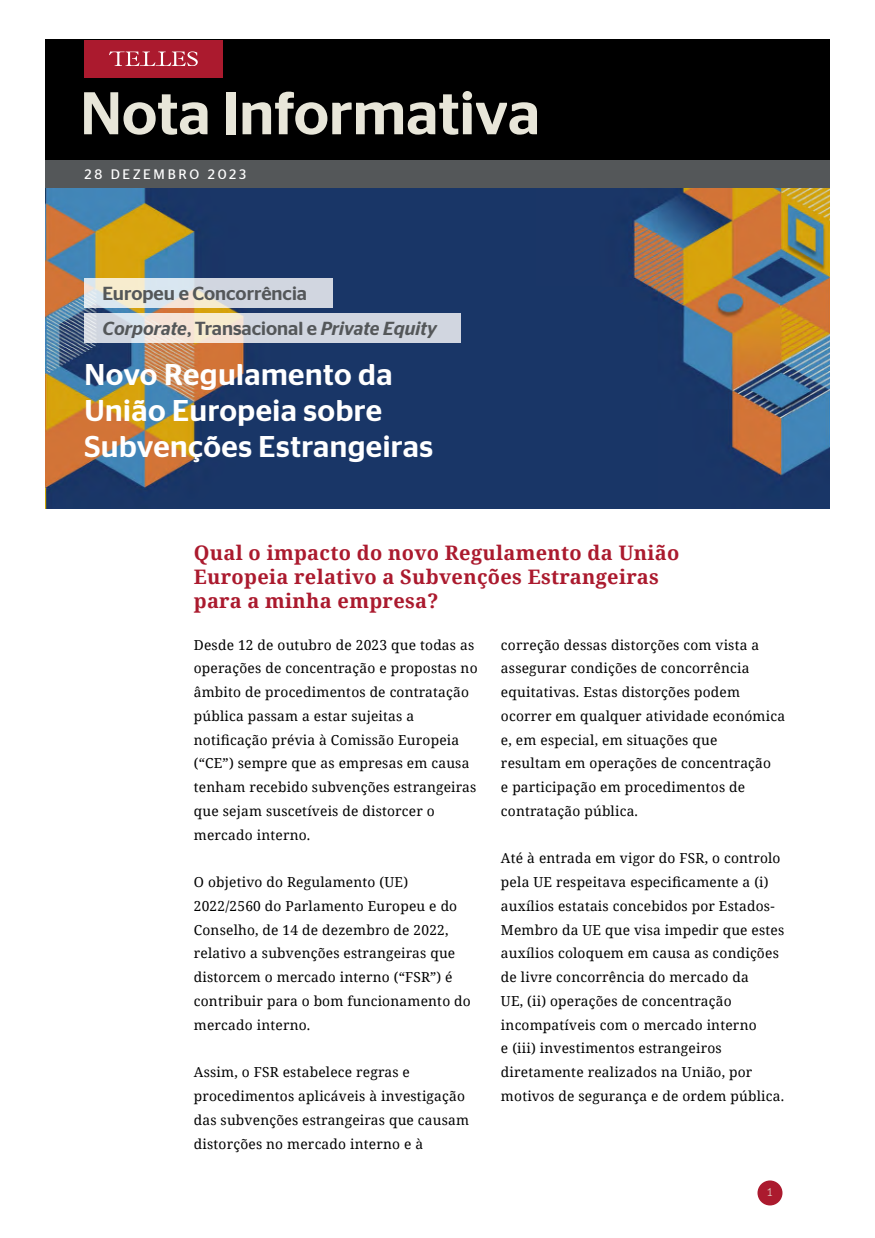
<style>
.page{position:relative;width:875px;height:1238px;background:#fff}
.page>*{position:absolute;margin:0;border:0;box-sizing:border-box;transform-origin:0 0}
.t1{font:500 60px "Stag Sans";color:#e8e6d9}
.t2{font:500 30px/36px "Stag Sans";letter-spacing:.015em;color:#fff}
.t3{font:700 20px/24px "Noto Serif";letter-spacing:.015em;color:#ab1a2e}
.t4{font:italic 500 18.88px "Stag Sans";color:#545759}
.t5{font:500 18.88px "Stag Sans";color:#545759}
.t6{font:13.75px/23.8px "Noto Serif";letter-spacing:.015em;color:#000}
.t7{font:13.75px "Stag Sans";letter-spacing:.2em;color:#fff}
.t8{font:300 12.5px "Bio Rhyme";color:#e8e6d9}
.s1{font-style:normal}
</style>
<div class="page">
<div style="left:758px;top:1180px;width:25px;height:25px;background:#ab1a2e;border-radius:50%"></div>
<img style="left:45px;top:188px;width:785px;height:321px">
<div style="left:45px;top:108px;width:785px;height:80px;background:#545759"></div>
<div style="left:45px;top:40px;width:785px;height:120px;background:#000"></div>
<div style="left:84px;top:40px;width:138px;height:38px;background:#ab1a2e"></div>
<svg style="left:109px;top:51px;width:89px;height:15px"></svg>
<svg style="left:84px;top:313px;width:377px;height:29px;fill:#d1d6e0"></svg>
<svg style="left:84px;top:279px;width:249px;height:29px;fill:#d1d7e0"></svg>
<h1 class="t1" style="left:80px;top:79px;width:461px">Nota Informativa</h1>
<p class="t7" style="left:84px;top:166px;width:163px">28 DEZEMBRO 2023</p>
<h3 class="t5" style="left:102px;top:283px;width:206px">Europeu e Concorrência</h3>
<h3 class="t4" style="left:102px;top:317px;width:336px">Corporate<span class="s1">, Transacional e</span> Private Equity</h3>
<h2 class="t2" style="left:84px;top:356px;width:350px">Novo Regulamento da<br>União Europeia sobre<br>Subvenções Estrangeiras</h2>
<h3 class="t3" style="left:194px;top:540px;width:487px">Qual o impacto do novo Regulamento da União<br>Europeia relativo a Subvenções Estrangeiras para a minha empresa?</h3>
<p class="t6" style="left:194px;top:632px;width:285px">Desde 12 de outubro de 2023 que todas as operações de concentração e propostas no âmbito de procedimentos de contratação pública passam a estar sujeitas a notificação prévia à Comissão Europeia (“CE”) sempre que as empresas em causa tenham recebido subvenções estrangeiras que sejam suscetíveis de distorcer o mercado interno.</p>
<p class="t6" style="left:194px;top:869px;width:279px">O objetivo do Regulamento (UE)<br>2022/2560 do Parlamento Europeu e do Conselho, de 14 de dezembro de 2022, relativo a subvenções estrangeiras que distorcem o mercado interno (“FSR”) é contribuir para o bom funcionamento do mercado interno.</p>
<p class="t6" style="left:194px;top:1059px;width:277px">Assim, o FSR estabelece regras e procedimentos aplicáveis à investigação das subvenções estrangeiras que causam distorções no mercado interno e à</p>
<p class="t6" style="left:501px;top:632px;width:286px">correção dessas distorções com vista a assegurar condições de concorrência equitativas. Estas distorções podem ocorrer em qualquer atividade económica e, em especial, em situações que<br>resultam em operações de concentração<br>e participação em procedimentos de contratação pública.</p>
<p class="t6" style="left:501px;top:846px;width:285px">Até à entrada em vigor do FSR, o controlo pela UE respeitava especificamente a (i) auxílios estatais concebidos por Estados-Membro da UE que visa impedir que estes auxílios coloquem em causa as condições de livre concorrência do mercado da<br>UE, (ii) operações de concentração incompatíveis com o mercado interno<br>e (iii) investimentos estrangeiros diretamente realizados na União, por motivos de segurança e de ordem pública.</p>
<p class="t8" style="left:767px;top:1182px;width:7px">1</p>
</div>
